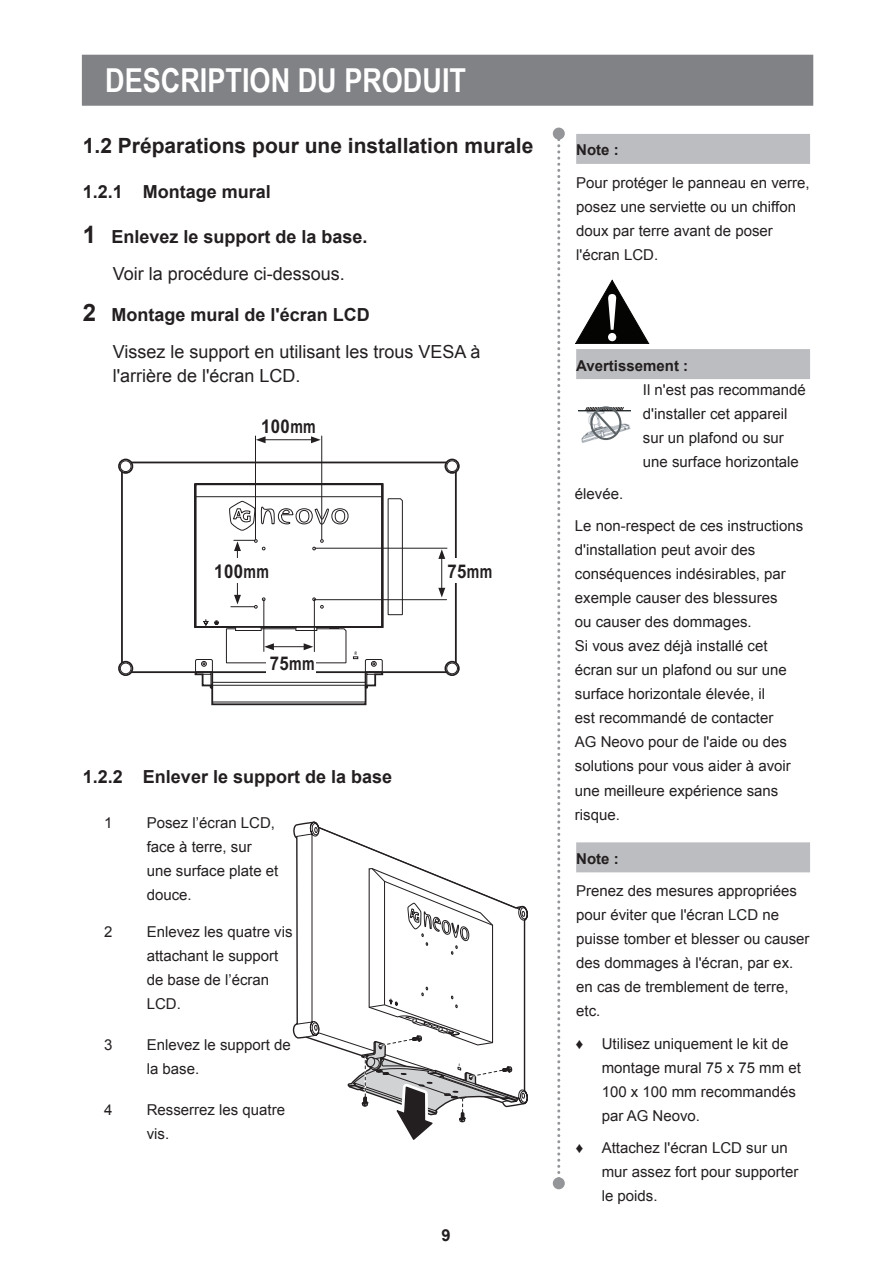
<style>
.page{position:relative;width:893px;height:1263px;background:#fff}
.page>*{position:absolute;margin:0;border:0;box-sizing:border-box;transform-origin:0 0}
.t1{font:700 33px "Arial Narrow";color:#fff}
.t2{font:700 21px "Arial";color:#231f20}
.t3{font:700 18.9px "Arial";letter-spacing:.025em;color:#231f20;scale:.89 1}
.t4{font:18px/36.8px "Arial";color:#231f20;text-align:center}
.t5{font:700 18px "Arial";color:#231f20}
.t6{font:700 16.5px "Arial";color:#231f20}
.t7{font:15px/24px "Arial";color:#231f20}
.t8{font:700 15px "Arial";color:#231f20}
.s1{font-weight:700;font-size:24px}
.s2{font-weight:700}
.s3{font-family:"Arial Narrow";font-weight:700}
</style>
<div class="page">
<div style="left:82px;top:55px;width:731px;height:51px;background:#808285;border:2px solid #808285"></div>
<svg style="left:557px;top:140px;width:3px;height:1034px"></svg>
<div style="left:553px;top:128px;width:12px;height:12px;background:#939598;border-radius:50%"></div>
<div style="left:553px;top:1177px;width:12px;height:12px;background:#939598;border-radius:50%"></div>
<div style="left:121px;top:462px;width:336px;height:211px;border:2px solid #231f20"></div>
<div style="left:445px;top:662px;width:14px;height:13px;background:#fff;border-radius:50%"></div>
<div style="left:444px;top:661px;width:16px;height:15px;border:2px solid #231f20;border-radius:50%"></div>
<div style="left:446px;top:663px;width:12px;height:11px;border:1px solid #231f20;border-radius:50%"></div>
<div style="left:445px;top:459px;width:14px;height:14px;background:#fff;border-radius:50%"></div>
<div style="left:444px;top:459px;width:16px;height:15px;border:2px solid #231f20;border-radius:50%"></div>
<div style="left:446px;top:461px;width:12px;height:11px;border:1px solid #231f20;border-radius:50%"></div>
<div style="left:119px;top:662px;width:13px;height:13px;background:#fff;border-radius:50%"></div>
<div style="left:118px;top:661px;width:15px;height:15px;border:2px solid #231f20;border-radius:50%"></div>
<div style="left:120px;top:663px;width:11px;height:11px;border:1px solid #231f20;border-radius:50%"></div>
<div style="left:119px;top:459px;width:13px;height:14px;background:#fff;border-radius:50%"></div>
<div style="left:118px;top:459px;width:15px;height:15px;border:2px solid #231f20;border-radius:50%"></div>
<div style="left:120px;top:461px;width:11px;height:11px;border:1px solid #231f20;border-radius:50%"></div>
<hr style="left:255px;top:436px;width:1px;height:103px;background:#231f20">
<hr style="left:321px;top:436px;width:1px;height:103px;background:#231f20">
<svg style="left:256px;top:436px;width:10px;height:7px"></svg>
<svg style="left:311px;top:436px;width:10px;height:7px"></svg>
<hr style="left:263px;top:439px;width:52px;height:1px;background:#231f20">
<svg style="left:194px;top:482px;width:209px;height:223px"></svg>
<hr style="left:237px;top:547px;width:1px;height:50px;background:#231f20">
<div style="left:219px;top:558px;width:28px;height:25px;background:#fff"></div>
<hr style="left:314px;top:599px;width:133px;height:1px;background:#231f20">
<hr style="left:315px;top:548px;width:132px;height:1px;background:#231f20">
<svg style="left:438px;top:588px;width:7px;height:9px"></svg>
<svg style="left:438px;top:549px;width:7px;height:10px"></svg>
<hr style="left:441px;top:555px;width:1px;height:35px;background:#231f20">
<div style="left:452px;top:558px;width:28px;height:25px;background:#fff"></div>
<svg style="left:296px;top:821px;width:232px;height:283px"></svg>
<svg style="left:347px;top:867px;width:172px;height:273px"></svg>
<div style="left:576px;top:842px;width:234px;height:30px;background:#bcbdc0"></div>
<div style="left:576px;top:134px;width:234px;height:30px;background:#bcbdc0"></div>
<div style="left:576px;top:349px;width:234px;height:30px;background:#bcbdc0"></div>
<svg style="left:575px;top:280px;width:74px;height:64px"></svg>
<img style="left:578px;top:411px;width:53px;height:31px">
<div style="left:590px;top:406px;width:31px;height:34px;border:2px solid #5d6467;border-radius:50%"></div>
<svg style="left:584px;top:406px;width:41px;height:31px"></svg>
<h1 class="t1" style="left:105px;top:55px;width:362px">DESCRIPTION DU PRODUIT</h1>
<h2 class="t2" style="left:83px;top:134px;width:452px">1.2 Préparations pour une installation murale</h2>
<p class="t5" style="left:83px;top:182px;width:190px">1.2.1 Montage mural</p>
<p class="t4" style="left:83px;top:219px;width:286px"><span class="s1">1</span> <span class="s2">Enlevez le support de la base.<br></span>Voir la procédure ci-dessous.</p>
<p class="t4" style="left:113px;top:297px;width:369px;text-align:left;text-indent:-30px"><span class="s1">2</span> <span class="s2">Montage mural de l'écran LCD<br></span>Vissez le support en utilisant les trous VESA à</p>
<p class="t4" style="left:113px;top:357px;width:189px">l'arrière de l'écran LCD.</p>
<p class="t3" style="left:261px;top:414px;width:63px">100mm</p>
<p class="t3" style="left:214px;top:559px;width:63px">100mm</p>
<p class="t3" style="left:447px;top:559px;width:52px">75mm</p>
<p class="t3" style="left:270px;top:651px;width:52px">75mm</p>
<p class="t5" style="left:83px;top:767px;width:311px">1.2.2 Enlever le support de la base</p>
<p class="t7" style="left:104px;top:811px;width:10px">1</p>
<p class="t7" style="left:147px;top:811px;width:133px">Posez l’écran LCD, face à terre, sur une surface plate et douce.</p>
<p class="t7" style="left:104px;top:920px;width:10px">2</p>
<p class="t7" style="left:147px;top:920px;width:147px">Enlevez les quatre vis attachant le support de base de l’écran<br>LCD.</p>
<p class="t7" style="left:104px;top:1033px;width:10px">3</p>
<p class="t7" style="left:147px;top:1033px;width:146px">Enlevez le support de la base.</p>
<p class="t7" style="left:104px;top:1098px;width:10px">4</p>
<p class="t7" style="left:147px;top:1098px;width:140px">Resserrez les quatre vis.</p>
<p class="t6" style="left:442px;top:1226px;width:11px">9</p>
<p class="t8" style="left:576px;top:142px;width:44px">Note :</p>
<p class="t7" style="left:576px;top:171px;width:235px">Pour protéger le panneau en verre, posez une serviette ou un chiffon doux par terre avant de poser l'écran LCD.</p>
<p class="t8" style="left:576px;top:357px;width:113px">Avertissement :</p>
<p class="t7" style="left:643px;top:378px;width:164px">Il n'est pas recommandé d'installer cet appareil sur un plafond ou sur une surface horizontale</p>
<p class="t7" style="left:575px;top:478px;width:230px;line-height:32.5px">élevée.<br>Le non-respect de ces instructions</p>
<p class="t7" style="left:575px;top:538px;width:217px">d'installation peut avoir des conséquences indésirables, par exemple causer des blessures ou causer des dommages.<br>Si vous avez déjà installé cet écran sur un plafond ou sur une surface horizontale élevée, il<br>est recommandé de contacter<br>AG Neovo pour de l'aide ou des solutions pour vous aider à avoir une meilleure expérience sans risque.</p>
<p class="t8" style="left:576px;top:850px;width:44px">Note :</p>
<p class="t7" style="left:576px;top:879px;width:235px">Prenez des mesures appropriées pour éviter que l'écran LCD ne puisse tomber et blesser ou causer des dommages à l'écran, par ex. en cas de tremblement de terre, etc.</p>
<p class="t7" style="left:602px;top:1032px;width:201px;text-indent:-26px"><span class="s3">♦</span> Utilisez uniquement le kit de montage mural 75 x 75 mm et<br>100 x 100 mm recommandés par AG Neovo.</p>
<p class="t7" style="left:602px;top:1136px;width:198px;text-indent:-26px"><span class="s3">♦</span> Attachez l'écran LCD sur un mur assez fort pour supporter le poids.</p>
</div>
